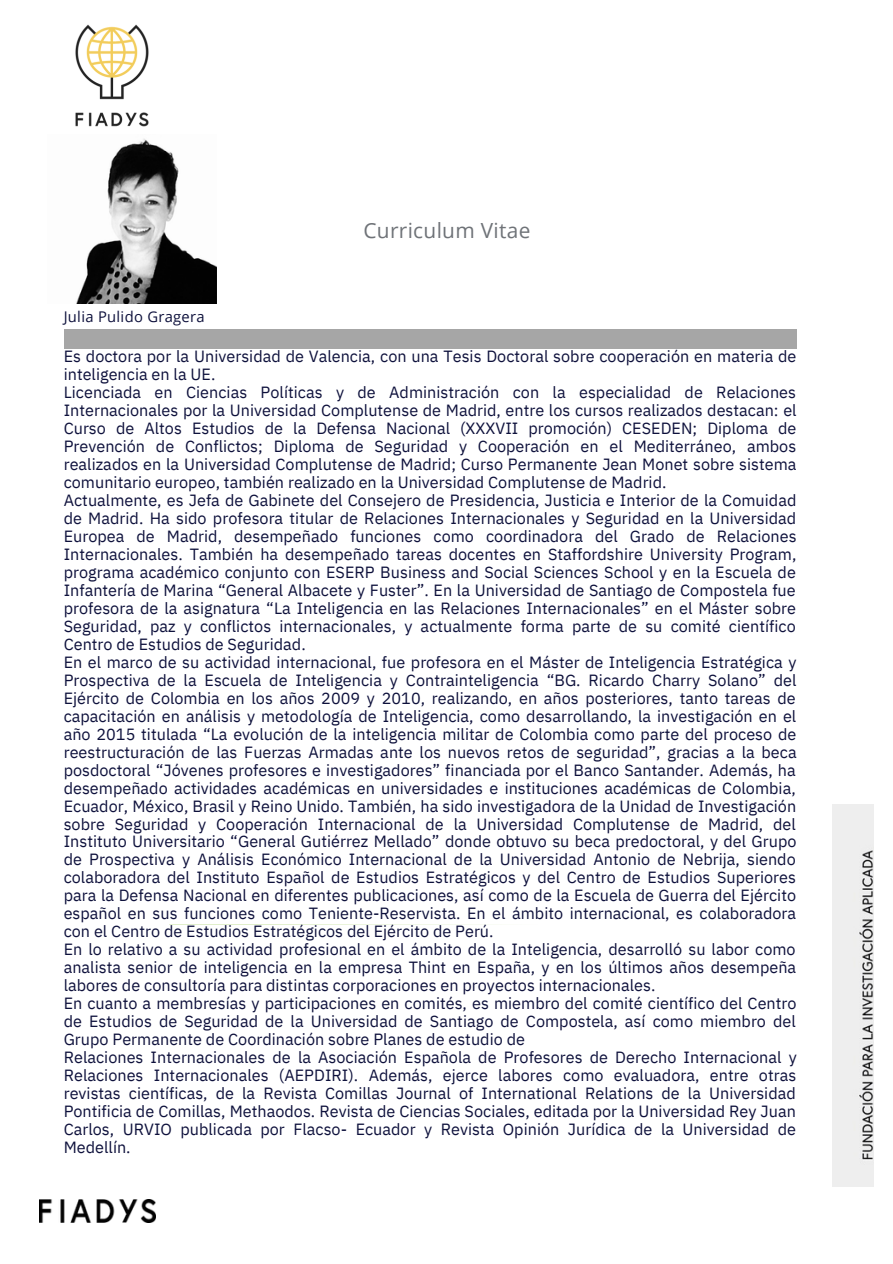
<style>
.page{position:relative;width:893px;height:1264px;background:#fff}
.page>*{position:absolute;margin:0;border:0;box-sizing:border-box;transform-origin:0 0}
.t1{font:20.85px "Open Sans";letter-spacing:.015em;color:#6f7378}
.t2{font:16.2px/18px "IBM Plex Sans";color:#0e113c;text-align:justify}
.t3{font:14.7px "Open Sans";letter-spacing:.02em;color:#0e113c}
</style>
<div class="page">
<img style="left:832px;top:804px;width:41px;height:382px">
<img style="left:75px;top:24px;width:74px;height:103px">
<img style="left:39px;top:1199px;width:116px;height:22px">
<div style="left:64px;top:329px;width:732px;height:20px;background:#a6a6a6"></div>
<hr style="left:169px;top:923px;width:372px;height:1px;background:#93c842">
<img style="left:76px;top:138px;width:140px;height:165px">
<p class="t3" style="left:64px;top:306px;width:142px">Julia Pulido Gragera</p>
<p class="t1" style="left:363px;top:216px;width:168px">Curriculum Vitae</p>
<p class="t2" style="left:64px;top:346px;width:734px">Es doctora por la Universidad de Valencia, con una Tesis Doctoral sobre cooperación en materia de inteligencia en la UE.</p>
<p class="t2" style="left:64px;top:382px;width:734px">Licenciada en Ciencias Políticas y de Administración con la especialidad de Relaciones Internacionales por la Universidad Complutense de Madrid, entre los cursos realizados destacan: el Curso de Altos Estudios de la Defensa Nacional (XXXVII promoción) CESEDEN; Diploma de Prevención de Conflictos; Diploma de Seguridad y Cooperación en el Mediterráneo, ambos realizados en la Universidad Complutense de Madrid; Curso Permanente Jean Monet sobre sistema comunitario europeo, también realizado en la Universidad Complutense de Madrid.</p>
<p class="t2" style="left:64px;top:490px;width:734px">Actualmente, es Jefa de Gabinete del Consejero de Presidencia, Justicia e Interior de la Comuidad de Madrid. Ha sido profesora titular de Relaciones Internacionales y Seguridad en la Universidad Europea de Madrid, desempeñado funciones como coordinadora del Grado de Relaciones Internacionales. También ha desempeñado tareas docentes en Staffordshire University Program, programa académico conjunto con ESERP Business and Social Sciences School y en la Escuela de Infantería de Marina “General Albacete y Fuster”. En la Universidad de Santiago de Compostela fue profesora de la asignatura “La Inteligencia en las Relaciones Internacionales” en el Máster sobre Seguridad, paz y conflictos internacionales, y actualmente forma parte de su comité científico Centro de Estudios de Seguridad.</p>
<p class="t2" style="left:64px;top:652px;width:734px">En el marco de su actividad internacional, fue profesora en el Máster de Inteligencia Estratégica y Prospectiva de la Escuela de Inteligencia y Contrainteligencia “BG. Ricardo Charry Solano” del Ejército de Colombia en los años 2009 y 2010, realizando, en años posteriores, tanto tareas de capacitación en análisis y metodología de Inteligencia, como desarrollando, la investigación en el año 2015 titulada “La evolución de la inteligencia militar de Colombia como parte del proceso de reestructuración de las Fuerzas Armadas ante los nuevos retos de seguridad”, gracias a la beca posdoctoral “Jóvenes profesores e investigadores” financiada por el Banco Santander. Además, ha desempeñado actividades académicas en universidades e instituciones académicas de Colombia, Ecuador, México, Brasil y Reino Unido. También, ha sido investigadora de la Unidad de Investigación sobre Seguridad y Cooperación Internacional de la Universidad Complutense de Madrid, del Instituto Universitario “General Gutiérrez Mellado” donde obtuvo su beca predoctoral, y del Grupo de Prospectiva y Análisis Económico Internacional de la Universidad Antonio de Nebrija, siendo colaboradora del Instituto Español de Estudios Estratégicos y del Centro de Estudios Superiores para la Defensa Nacional en diferentes publicaciones, así como de la Escuela de Guerra del Ejército español en sus funciones como Teniente-Reservista. En el ámbito internacional, es colaboradora con el Centro de Estudios Estratégicos del Ejército de Perú.</p>
<p class="t2" style="left:64px;top:940px;width:734px">En lo relativo a su actividad profesional en el ámbito de la Inteligencia, desarrolló su labor como analista senior de inteligencia en la empresa Thint en España, y en los últimos años desempeña labores de consultoría para distintas corporaciones en proyectos internacionales.</p>
<p class="t2" style="left:64px;top:994px;width:734px">En cuanto a membresías y participaciones en comités, es miembro del comité científico del Centro de Estudios de Seguridad de la Universidad de Santiago de Compostela, así como miembro del Grupo Permanente de Coordinación sobre Planes de estudio de</p>
<p class="t2" style="left:64px;top:1048px;width:734px">Relaciones Internacionales de la Asociación Española de Profesores de Derecho Internacional y Relaciones Internacionales (AEPDIRI). Además, ejerce labores como evaluadora, entre otras revistas científicas, de la Revista Comillas Journal of International Relations de la Universidad Pontificia de Comillas, Methaodos. Revista de Ciencias Sociales, editada por la Universidad Rey Juan Carlos, URVIO publicada por Flacso- Ecuador y Revista Opinión Jurídica de la Universidad de Medellín.</p>
</div>
